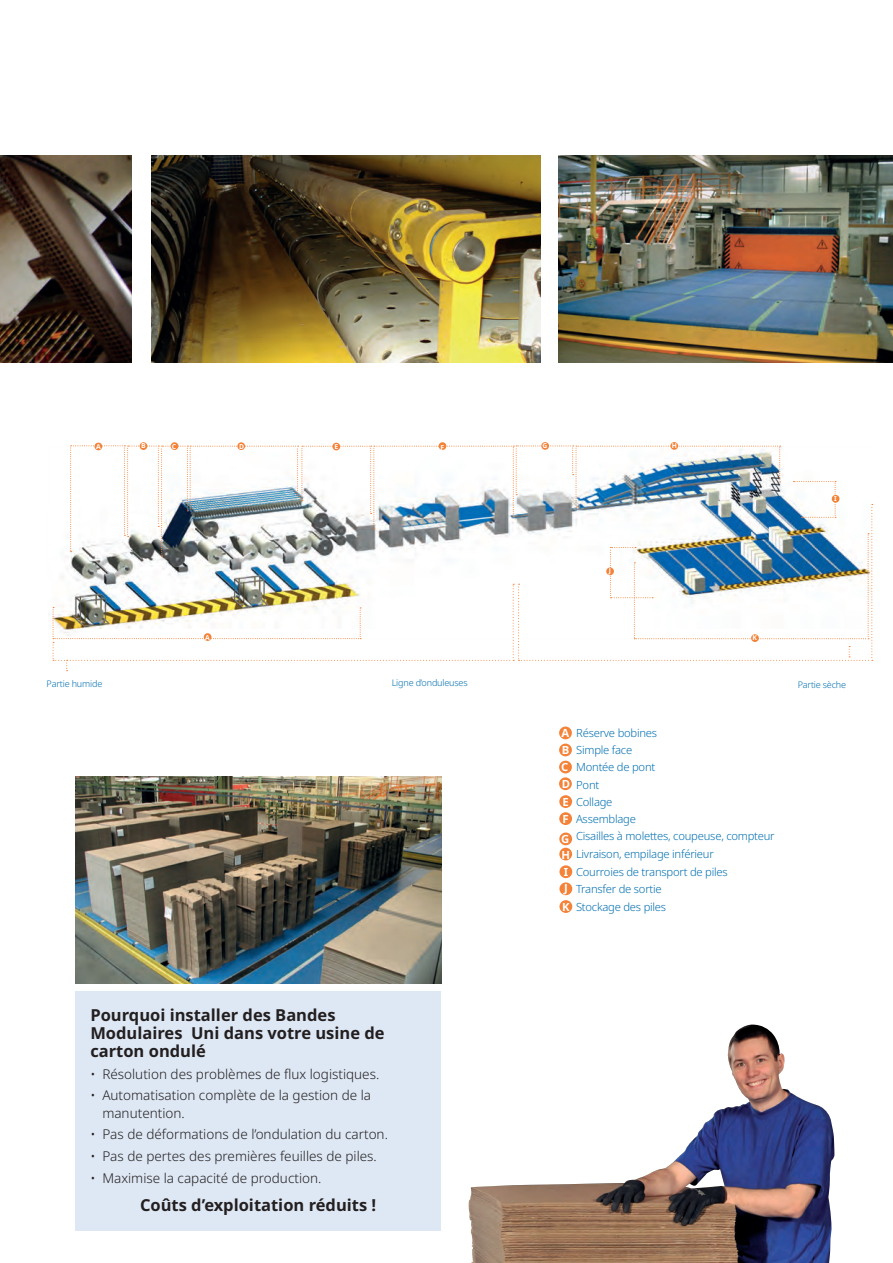
<style>
.page{position:relative;width:893px;height:1263px;background:#fff}
.page>*{position:absolute;margin:0;border:0;box-sizing:border-box;transform-origin:0 0}
.Brottext{font:700 16.5px/18px "Noto Sans";color:#231f20}
.Brottext-2{font:300 13.5px/17.2px "Noto Sans";color:#231f20}
.Bullet_Point{font:300 11.25px "Noto Sans";letter-spacing:-.02em;color:#006faf}
.Copytext_Fr_light__9{font:700 11.25px "Noto Sans";color:#fff}
.Bullet_Point-2{font:300 9.15px "Noto Sans";letter-spacing:-.02em;color:#006faf}
.Copytext_Fr_light__9-2{font:700 6.75px "Noto Sans";color:#fff}
</style>
<div class="page">
<img style="left:558px;top:155px;width:335px;height:207px">
<img style="left:151px;top:155px;width:389px;height:207px">
<img style="left:0;top:155px;width:132px;height:207px">
<img style="left:75px;top:777px;width:366px;height:207px">
<div style="left:75px;top:991px;width:366px;height:240px;background:#dee8f4"></div>
<div style="left:559px;top:726px;width:13px;height:13px;background:#f48238;border-radius:50%"></div>
<div style="left:559px;top:761px;width:13px;height:12px;background:#f48238;border-radius:50%"></div>
<div style="left:559px;top:744px;width:13px;height:12px;background:#f48238;border-radius:50%"></div>
<div style="left:559px;top:777px;width:13px;height:13px;background:#f48238;border-radius:50%"></div>
<div style="left:559px;top:865px;width:13px;height:13px;background:#f48238;border-radius:50%"></div>
<div style="left:559px;top:882px;width:13px;height:13px;background:#f48238;border-radius:50%"></div>
<div style="left:559px;top:900px;width:13px;height:13px;background:#f48238;border-radius:50%"></div>
<div style="left:559px;top:832px;width:13px;height:13px;background:#f48238;border-radius:50%"></div>
<div style="left:559px;top:848px;width:13px;height:12px;background:#f48238;border-radius:50%"></div>
<div style="left:559px;top:795px;width:13px;height:13px;background:#f48238;border-radius:50%"></div>
<div style="left:559px;top:812px;width:13px;height:13px;background:#f48238;border-radius:50%"></div>
<div style="left:171px;top:442px;width:7px;height:8px;background:#f48238;border-radius:50%"></div>
<svg style="left:237px;top:442px;width:8px;height:8px"></svg>
<div style="left:140px;top:442px;width:7px;height:8px;background:#f48238;border-radius:50%"></div>
<div style="left:95px;top:443px;width:7px;height:7px;background:#f48238;border-radius:50%"></div>
<div style="left:439px;top:442px;width:7px;height:8px;background:#f48238;border-radius:50%"></div>
<div style="left:670px;top:442px;width:8px;height:8px;background:#f48238;border-radius:50%"></div>
<img style="left:53px;top:445px;width:820px;height:226px">
<div style="left:541px;top:442px;width:8px;height:8px;background:#f48238;border-radius:50%"></div>
<img style="left:469px;top:1024px;width:365px;height:239px">
<p class="Copytext_Fr_light__9-2" style="left:96px;top:441px;width:6px">A</p>
<p class="Copytext_Fr_light__9-2" style="left:141px;top:441px;width:6px">B</p>
<p class="Copytext_Fr_light__9-2" style="left:172px;top:441px;width:6px">C</p>
<p class="Copytext_Fr_light__9-2" style="left:239px;top:441px;width:7px">D</p>
<p class="Copytext_Fr_light__9-2" style="left:334px;top:442px;width:5px">E</p>
<p class="Copytext_Fr_light__9-2" style="left:441px;top:442px;width:5px">F</p>
<p class="Copytext_Fr_light__9-2" style="left:542px;top:441px;width:6px">G</p>
<p class="Copytext_Fr_light__9-2" style="left:672px;top:441px;width:7px">H</p>
<p class="Copytext_Fr_light__9-2" style="left:609px;top:565px;width:4px">J</p>
<p class="Copytext_Fr_light__9-2" style="left:205px;top:633px;width:6px">A</p>
<p class="Copytext_Fr_light__9-2" style="left:753px;top:633px;width:6px">K</p>
<p class="Copytext_Fr_light__9-2" style="left:834px;top:494px;width:4px">I</p>
<p class="Bullet_Point-2" style="left:47px;top:677px;width:57px">Partie humide</p>
<p class="Bullet_Point-2" style="left:392px;top:676px;width:77px">Ligne d’onduleuses</p>
<p class="Bullet_Point-2" style="left:798px;top:678px;width:50px">Partie sèche</p>
<p class="Bullet_Point" style="left:576px;top:725px;width:83px">Réserve bobines</p>
<p class="Bullet_Point" style="left:576px;top:742px;width:58px">Simple face</p>
<p class="Bullet_Point" style="left:576px;top:759px;width:81px">Montée de pont</p>
<p class="Bullet_Point" style="left:576px;top:777px;width:25px">Pont</p>
<p class="Copytext_Fr_light__9" style="left:562px;top:725px;width:9px">A</p>
<p class="Copytext_Fr_light__9" style="left:561px;top:759px;width:9px">C</p>
<p class="Copytext_Fr_light__9" style="left:562px;top:742px;width:9px">B</p>
<p class="Copytext_Fr_light__9" style="left:562px;top:776px;width:10px">D</p>
<p class="Bullet_Point" style="left:576px;top:794px;width:38px">Collage</p>
<p class="Bullet_Point" style="left:576px;top:811px;width:61px">Assemblage</p>
<p class="Bullet_Point" style="left:576px;top:828px;width:200px">Cisailles à molettes, coupeuse, compteur</p>
<p class="Bullet_Point" style="left:576px;top:845px;width:139px">Livraison, empilage inférieur</p>
<p class="Copytext_Fr_light__9" style="left:563px;top:794px;width:8px">E</p>
<p class="Copytext_Fr_light__9" style="left:563px;top:811px;width:8px">F</p>
<p class="Copytext_Fr_light__9" style="left:561px;top:831px;width:10px">G</p>
<p class="Copytext_Fr_light__9" style="left:561px;top:846px;width:10px">H</p>
<p class="Brottext" style="left:90px;top:1006px;width:296px">Pourquoi installer des Bandes<br>Modulaires Uni dans votre usine de carton ondulé</p>
<p class="Brottext-2" style="left:90px;top:1065px;width:291px">• Résolution des problèmes de flux logistiques.</p>
<p class="Brottext-2" style="left:102px;top:1087px;width:270px;text-indent:-12px">• Automatisation complète de la gestion de la manutention.</p>
<p class="Brottext-2" style="left:90px;top:1126px;width:299px">• Pas de déformations de l’ondulation du carton.</p>
<p class="Brottext-2" style="left:90px;top:1148px;width:288px">• Pas de pertes des premières feuilles de piles.</p>
<p class="Brottext-2" style="left:90px;top:1170px;width:233px">• Maximise la capacité de production.</p>
<p class="Brottext" style="left:140px;top:1197px;width:238px">Coûts d’exploitation réduits !</p>
<p class="Bullet_Point" style="left:576px;top:864px;width:153px">Courroies de transport de piles</p>
<p class="Bullet_Point" style="left:576px;top:881px;width:87px">Transfer de sortie</p>
<p class="Bullet_Point" style="left:576px;top:899px;width:92px">Stockage des piles</p>
<p class="Copytext_Fr_light__9" style="left:564px;top:864px;width:6px">I</p>
<p class="Copytext_Fr_light__9" style="left:564px;top:880px;width:5px">J</p>
<p class="Copytext_Fr_light__9" style="left:562px;top:899px;width:9px">K</p>
</div>
